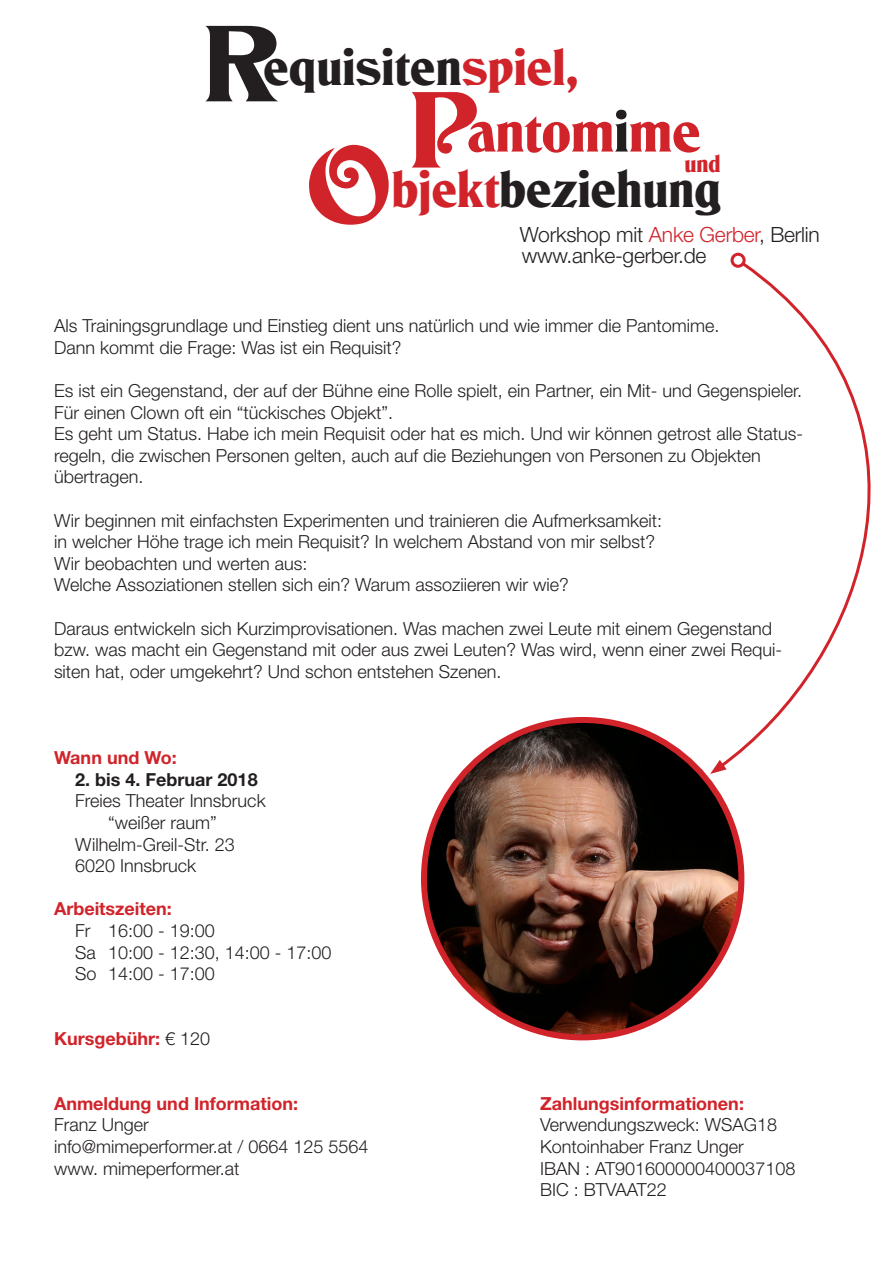
<style>
.page{position:relative;width:893px;height:1263px;background:#fff}
.page>*{position:absolute;margin:0;border:0;box-sizing:border-box;transform-origin:0 0}
.t1{font:55.35px "Deneane";color:#d1232a}
.t2{font:49.5px "Deneane";color:#231f20}
.t3{font:22.95px "Deneane";color:#d1232a}
.t4{font:300 21px/20.7px "Helvetica Neue LT Std";letter-spacing:-.01em;color:#231f20}
.t5{font:300 18px/21.6px "Helvetica Neue LT Std";color:#231f20}
.t6{font:700 18px "Helvetica Neue LT Std";color:#d1232a}
.t7{font:700 18px "Helvetica Neue LT Std";color:#231f20}
.s1{font-size:104.85px}
.s2{color:#d1232a}
.s3{color:#231f20}
.s4{font-size:104.85px;color:#d1232a}
.s5{font-weight:300;color:#231f20}
</style>
<div class="page">
<svg style="left:727px;top:259px;width:144px;height:505px"></svg>
<div style="left:731px;top:253px;width:15px;height:15px;border:3px solid #d1232a;border-radius:50%"></div>
<svg style="left:710px;top:760px;width:17px;height:14px"></svg>
<img style="left:424px;top:720px;width:317px;height:317px;border-radius:50%">
<h2 class="t2" style="left:204px;top:38px;width:376px"><span class="s1">R</span>equisiten<span class="s2">spiel,</span></h2>
<h1 class="t1" style="left:410px;top:98px;width:292px"><span class="s1">P</span>antom<span class="s3">i</span>me</h1>
<h2 class="t2" style="left:306px;top:159px;width:416px"><span class="s4">O</span><span class="s2">bjekt</span>beziehung</h2>
<p class="t3" style="left:684px;top:149px;width:38px">und</p>
<p class="t4" style="left:520px;top:224px;width:302px">Workshop mit <span class="s2">Anke Gerber</span>, Berlin www.anke-gerber.de</p>
<p class="t5" style="left:54px;top:315px;width:667px">Als Trainingsgrundlage und Einstieg dient uns natürlich und wie immer die Pantomime.<br>Dann kommt die Frage: Was ist ein Requisit?</p>
<p class="t5" style="left:54px;top:379px;width:751px">Es ist ein Gegenstand, der auf der Bühne eine Rolle spielt, ein Partner, ein Mit- und Gegenspieler.<br>Für einen Clown oft ein “tückisches Objekt”.<br>Es geht um Status. Habe ich mein Requisit oder hat es mich. Und wir können getrost alle Status&shy;regeln, die zwischen Personen gelten, auch auf die Beziehungen von Personen zu Objekten übertragen.</p>
<p class="t5" style="left:54px;top:509px;width:610px">Wir beginnen mit einfachsten Experimenten und trainieren die Aufmerksamkeit: in welcher Höhe trage ich mein Requisit? In welchem Abstand von mir selbst?<br>Wir beobachten und werten aus:<br>Welche Assoziationen stellen sich ein? Warum assoziieren wir wie?</p>
<p class="t5" style="left:54px;top:617px;width:730px">Daraus entwickeln sich Kurzimprovisationen. Was machen zwei Leute mit einem Gegenstand bzw. was macht ein Gegenstand mit oder aus zwei Leuten? Was wird, wenn einer zwei Requi&shy;siten hat, oder umgekehrt? Und schon entstehen Szenen.</p>
<p class="t6" style="left:54px;top:747px;width:124px">Wann und Wo:</p>
<p class="t7" style="left:75px;top:768px;width:184px">2. bis 4. Februar 2018</p>
<p class="t5" style="left:75px;top:790px;width:192px">Freies Theater Innsbruck</p>
<p class="t5" style="left:108px;top:811px;width:110px">“weißer raum”</p>
<p class="t5" style="left:75px;top:833px;width:161px">Wilhelm-Greil-Str. 23</p>
<p class="t5" style="left:75px;top:855px;width:123px">6020 Innsbruck</p>
<p class="t6" style="left:54px;top:898px;width:119px">Arbeitszeiten:</p>
<p class="t5" style="left:75px;top:919px;width:258px">Fr 16:00 - 19:00<br>Sa 10:00 - 12:30, 14:00 - 17:00<br>So 14:00 - 17:00</p>
<p class="t6" style="left:54px;top:1027px;width:158px">Kursgebühr: <span class="s5">€ 120</span></p>
<p class="t6" style="left:54px;top:1092px;width:246px">Anmeldung und Information:</p>
<p class="t6" style="left:540px;top:1092px;width:205px">Zahlungsinformationen:</p>
<p class="t5" style="left:54px;top:1114px;width:96px">Franz Unger</p>
<p class="t5" style="left:540px;top:1114px;width:239px">Verwendungszweck: WSAG18</p>
<p class="t5" style="left:54px;top:1135px;width:316px">info@mimeperformer.at / 0664 125 5564</p>
<p class="t5" style="left:540px;top:1135px;width:205px">Kontoinhaber Franz Unger</p>
<p class="t5" style="left:54px;top:1157px;width:187px">www. mimeperformer.at</p>
<p class="t5" style="left:540px;top:1157px;width:257px">IBAN : AT901600000400037108<br>BIC : BTVAAT22</p>
</div>
